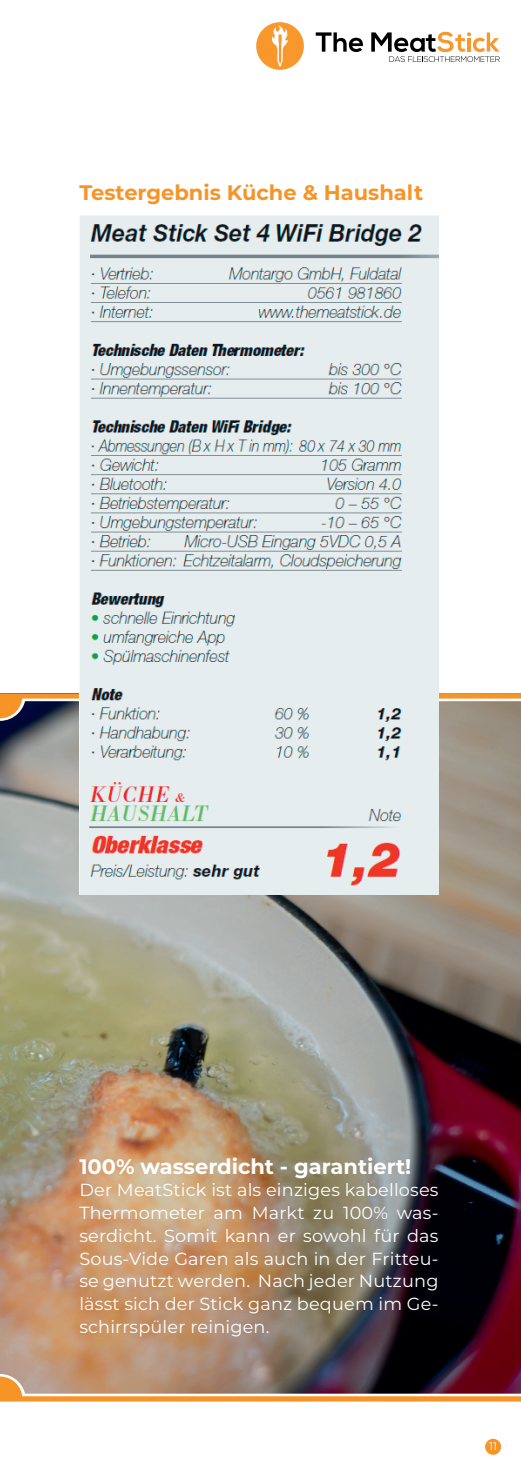
<style>
.page{position:relative;width:521px;height:1474px;background:#fff}
.page>*{position:absolute;margin:0;border:0;box-sizing:border-box;transform-origin:0 0}
.t1{font:700 21px "Montserrat";color:#fff}
.t2{font:700 21px "Montserrat";color:#f79428}
.t3{font:17.5px/22.8px "Montserrat";letter-spacing:.01em;color:#fff;text-align:justify}
.t4{font:10.85px "Montserrat";color:#fff}
</style>
<div class="page">
<svg style="left:316px;top:32px;width:47px;height:20px"></svg>
<div style="left:256px;top:22px;width:48px;height:48px;background:#f7972c;border-radius:50%"></div>
<svg style="left:271px;top:25px;width:17px;height:42px"></svg>
<svg style="left:371px;top:32px;width:129px;height:30px"></svg>
<img style="left:0;top:701px;width:521px;height:692px">
<div style="left:0;top:1396px;width:521px;height:5px;background:#f79428"></div>
<svg style="left:0;top:1373px;width:26px;height:24px"></svg>
<svg style="left:26px;top:698px;width:495px;height:3px"></svg>
<div style="left:0;top:693px;width:521px;height:5px;background:#f79428"></div>
<svg style="left:0;top:698px;width:26px;height:23px"></svg>
<img style="left:80px;top:215px;width:358px;height:51px">
<img style="left:79px;top:266px;width:359px;height:628px">
<div style="left:485px;top:1438px;width:16px;height:16px;background:#f79428;border-radius:50%"></div>
<p class="t2" style="left:79px;top:178px;width:345px">Testergebnis Küche &amp; Haushalt</p>
<p class="t1" style="left:79px;top:1151px;width:333px">100% wasserdicht - garantiert!</p>
<p class="t3" style="left:79px;top:1178px;width:361px">Der MeatStick ist als einziges kabelloses Thermometer am Markt zu 100% was&shy;serdicht. Somit kann er sowohl für das Sous-Vide Garen als auch in der Fritteu&shy;se genutzt werden. Nach jeder Nutzung lässt sich der Stick ganz bequem im Ge&shy;schirrspüler reinigen.</p>
<p class="t4" style="left:489px;top:1438px;width:9px">11</p>
</div>
